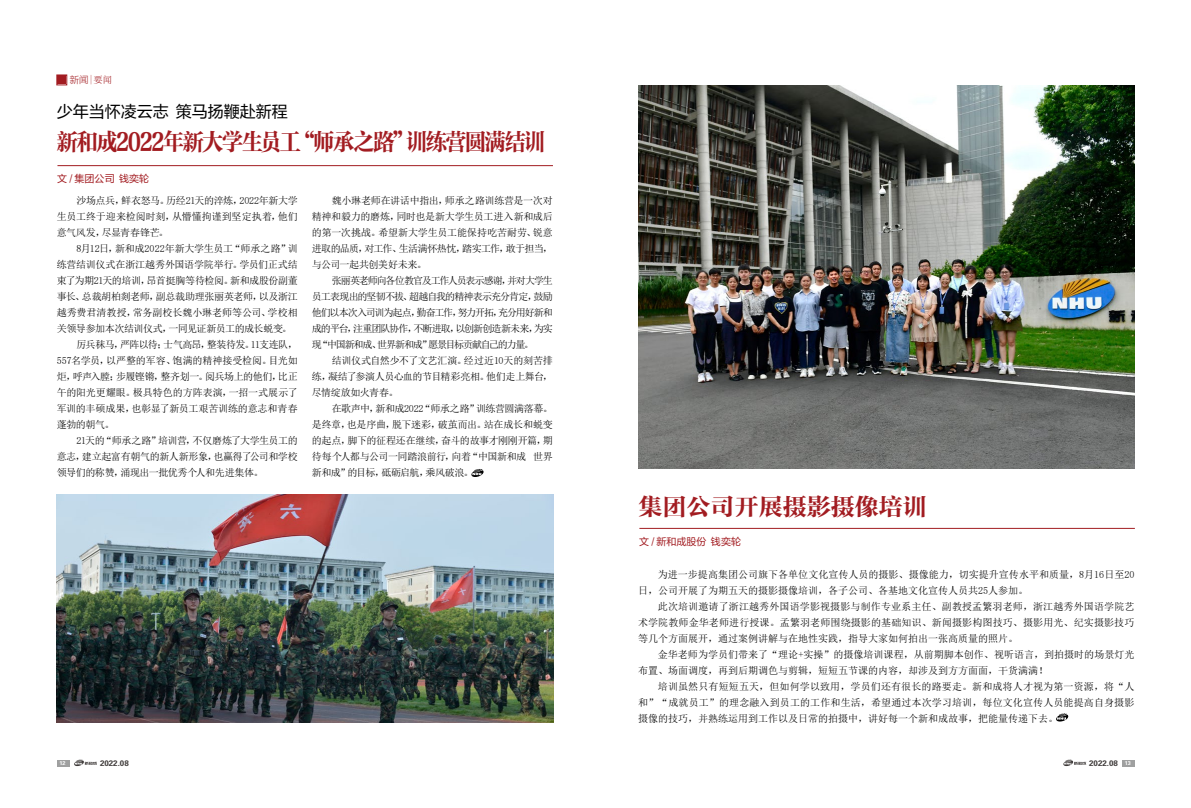
<style>
.page{position:relative;width:1191px;height:808px;background:#fff}
.page>*{position:absolute;margin:0;border:0;box-sizing:border-box;transform-origin:0 0}
.t1{font:24px "FZCYSK GBK1 0";letter-spacing:-.06em;color:#a21c21;scale:.88 1}
.t2{font:24px "FZCYSK GBK1 0";color:#a21c21}
.t3{font:16px "FZLTHJW GB1 0";color:#000}
.t4{font:10px/16px "Sim Sun";letter-spacing:-.015em;color:#000;text-align:justify}
.t5{font:10px/16px "Sim Sun";letter-spacing:.005em;color:#000}
.t6{font:10px "Sim Sun";letter-spacing:-.04em;color:#000}
.t7{font:10px "Sim Sun";letter-spacing:-.045em;color:#000}
.t8{font:10px "Sim Sun";letter-spacing:-.035em;color:#000}
.t9{font:10px "Sim Sun";letter-spacing:-.065em;color:#000}
.t10{font:10px "Sim Sun";letter-spacing:-.05em;color:#000}
.t11{font:10px "FZLTHJW GB1 0";color:#a21c21}
.t12{font:9.4px "Sim Sun";color:#a21c21}
.t13{font:8px "FZDHTJW GB1 0";color:#3e3a39}
.t14{font:5.5px "FZDHTJW GB1 0";color:#fff}
.s1{font-family:"FZLTXHJW GB1 0"}
.s2{font-size:5.5px;color:#fff}
</style>
<div class="page">
<div style="left:57px;top:76px;width:9px;height:8px;background:#a21c21"></div>
<div style="left:57px;top:75px;width:10px;height:10px;border:1px solid #a21c21"></div>
<hr style="left:639px;top:528px;width:495px;height:1px;background:#a21c21">
<svg style="left:1063px;top:759px;width:23px;height:7px"></svg>
<svg style="left:74px;top:759px;width:23px;height:7px"></svg>
<div style="left:1122px;top:760px;width:12px;height:6px;background:#9fa0a0"></div>
<div style="left:57px;top:760px;width:12px;height:6px;background:#9fa0a0"></div>
<hr style="left:57px;top:165px;width:496px;height:1px;background:#a21c21">
<img style="left:57px;top:494px;width:496px;height:229px">
<svg style="left:471px;top:469px;width:12px;height:8px"></svg>
<svg style="left:1056px;top:713px;width:12px;height:8px"></svg>
<img style="left:638px;top:85px;width:496px;height:384px">
<p class="t12" style="left:70px;top:75px;width:44px"><span class="s1">新闻</span>|要闻</p>
<h2 class="t3" style="left:57px;top:103px;width:233px">少年当怀凌云志 策马扬鞭赴新程</h2>
<h1 class="t1" style="left:57px;top:129px;width:557px">新和成2022年新大学生员工“师承之路”训练营圆满结训</h1>
<p class="t11" style="left:57px;top:173px;width:93px">文 / 集团公司 钱奕轮</p>
<p class="t4" style="left:57px;top:193px;width:242px;text-indent:20px">沙场点兵，鲜衣怒马。历经21天的淬炼，2022年新大学生员工终于迎来检阅时刻，从懵懂拘谨到坚定执着，他们意气风发，尽显青春锋芒。</p>
<p class="t4" style="left:76px;top:241px;width:223px">8月12日，新和成2022年新大学生员工“师承之路”训</p>
<p class="t4" style="left:57px;top:257px;width:242px">练营结训仪式在浙江越秀外国语学院举行。学员们正式结</p>
<p class="t7" style="left:57px;top:276px;width:242px">束了为期21天的培训，昂首挺胸等待检阅。新和成股份副董</p>
<p class="t8" style="left:57px;top:292px;width:242px">事长、总裁胡柏剡老师，副总裁助理张丽英老师，以及浙江</p>
<p class="t4" style="left:57px;top:305px;width:242px">越秀费君清教授，常务副校长魏小琳老师等公司、学校相</p>
<p class="t10" style="left:57px;top:324px;width:237px">关领导参加本次结训仪式，一同见证新员工的成长蜕变。</p>
<p class="t9" style="left:76px;top:340px;width:223px">厉兵秣马，严阵以待；士气高昂，整装待发。11支连队，</p>
<p class="t4" style="left:57px;top:353px;width:242px">557名学员，以严整的军容、饱满的精神接受检阅。目光如</p>
<p class="t7" style="left:57px;top:372px;width:242px">炬，呼声入膛；步履铿锵，整齐划一。阅兵场上的他们，比正</p>
<p class="t4" style="left:57px;top:385px;width:242px">午的阳光更耀眼。极具特色的方阵表演，一招一式展示了</p>
<p class="t4" style="left:57px;top:401px;width:242px">军训的丰硕成果，也彰显了新员工艰苦训练的意志和青春</p>
<p class="t4" style="left:57px;top:417px;width:59px">蓬勃的朝气。</p>
<p class="t6" style="left:76px;top:436px;width:223px">21天的“师承之路”培训营，不仅磨炼了大学生员工的</p>
<p class="t6" style="left:57px;top:452px;width:242px">意志，建立起富有朝气的新人新形象，也赢得了公司和学校</p>
<p class="t6" style="left:57px;top:468px;width:208px">领导们的称赞，涌现出一批优秀个人和先进集体。</p>
<p class="t4" style="left:312px;top:193px;width:242px;text-indent:20px">魏小琳老师在讲话中指出，师承之路训练营是一次对精神和毅力的磨炼，同时也是新大学生员工进入新和成后的第一次挑战。希望新大学生员工能保持吃苦耐劳、锐意进取的品质，对工作、生活满怀热忱，踏实工作，敢于担当，与公司一起共创美好未来。</p>
<p class="t4" style="left:312px;top:273px;width:242px;text-indent:20px">张丽英老师向各位教官及工作人员表示感谢，并对大学生员工表现出的坚韧不拔、超越自我的精神表示充分肯定，鼓励他们以本次入司训为起点，勤奋工作，努力开拓，充分用好新和成的平台，注重团队协作，不断进取，以创新创造新未来，为实现“中国新和成、世界新和成”愿景目标贡献自己的力量。</p>
<p class="t4" style="left:312px;top:353px;width:242px;text-indent:20px">结训仪式自然少不了文艺汇演。经过近10天的刻苦排练，凝结了参演人员心血的节目精彩亮相。他们走上舞台，尽情绽放如火青春。</p>
<p class="t4" style="left:312px;top:401px;width:242px;text-indent:20px">在歌声中，新和成2022“师承之路”训练营圆满落幕。是终章，也是序曲，脱下迷彩，破茧而出。站在成长和蜕变的起点，脚下的征程还在继续，奋斗的故事才刚刚开篇，期待每个人都与公司一同踏浪前行，向着“中国新和成 世界新和成”的目标，砥砺启航，乘风破浪。</p>
<h1 class="t2" style="left:638px;top:493px;width:289px">集团公司开展摄影摄像培训</h1>
<p class="t11" style="left:639px;top:536px;width:103px">文 / 新和成股份 钱奕轮</p>
<p class="t5" style="left:638px;top:566px;width:498px;text-indent:20px">为进一步提高集团公司旗下各单位文化宣传人员的摄影、摄像能力，切实提升宣传水平和质量，8月16日至20日，公司开展了为期五天的摄影摄像培训，各子公司、各基地文化宣传人员共25人参加。</p>
<p class="t4" style="left:638px;top:598px;width:498px;text-indent:20px">此次培训邀请了浙江越秀外国语学影视摄影与制作专业系主任、副教授孟繁羽老师，浙江越秀外国语学院艺术学院教师金华老师进行授课。孟繁羽老师围绕摄影的基础知识、新闻摄影构图技巧、摄影用光、纪实摄影技巧等几个方面展开，通过案例讲解与在地性实践，指导大家如何拍出一张高质量的照片。</p>
<p class="t5" style="left:638px;top:646px;width:498px;text-indent:20px">金华老师为学员们带来了“理论+实操”的摄像培训课程，从前期脚本创作、视听语言，到拍摄时的场景灯光布置、场面调度，再到后期调色与剪辑，短短五节课的内容，却涉及到方方面面，干货满满！</p>
<p class="t4" style="left:638px;top:678px;width:498px;text-indent:20px">培训虽然只有短短五天，但如何学以致用，学员们还有很长的路要走。新和成将人才视为第一资源，将“人和”“成就员工”的理念融入到员工的工作和生活，希望通过本次学习培训，每位文化宣传人员能提高自身摄影摄像的技巧，并熟练运用到工作以及日常的拍摄中，讲好每一个新和成故事，把能量传递下去。</p>
<p class="t14" style="left:60px;top:760px;width:8px">12</p>
<p class="t13" style="left:100px;top:759px;width:30px">2022.08</p>
<p class="t13" style="left:1089px;top:759px;width:43px">2022.08 <span class="s2">13</span></p>
</div>
